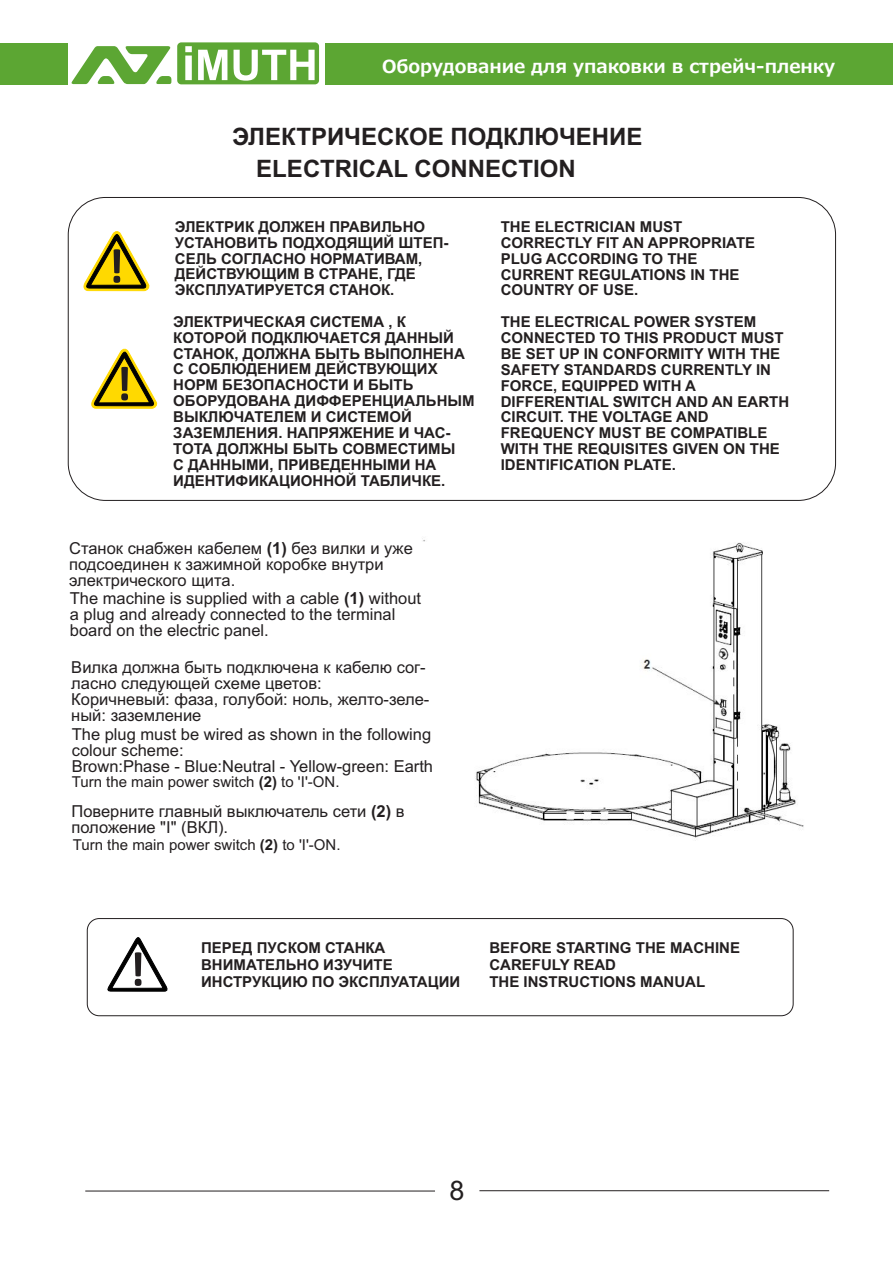
<style>
.page{position:relative;width:893px;height:1263px;background:#fff}
.page>*{position:absolute;margin:0;border:0;box-sizing:border-box;transform-origin:0 0}
.t1{font:27px "Arial";color:#231f20}
.t2{font:700 24px/32.1px "Arial";color:#231f20}
.t3{font:700 18px "Meiryo";color:#fff}
.t4{font:16.5px/15.9px "Arial";color:#231f20}
.t5{font:700 15px/15.9px "Arial";color:#231f20}
.t6{font:15px "Arial";color:#231f20}
.s1{font-weight:700}
</style>
<div class="page">
<svg style="left:71px;top:42px;width:248px;height:42px"></svg>
<div style="left:0;top:43px;width:67px;height:41px;background:#5ca633"></div>
<div style="left:325px;top:43px;width:568px;height:41px;background:#5ca633"></div>
<hr style="left:85px;top:1190px;width:350px;height:1px;background:#231f20">
<hr style="left:479px;top:1190px;width:350px;height:1px;background:#231f20">
<svg style="left:91px;top:348px;width:67px;height:61px"></svg>
<svg style="left:83px;top:231px;width:67px;height:61px"></svg>
<img style="left:422px;top:538px;width:382px;height:300px">
<svg style="left:107px;top:937px;width:61px;height:55px"></svg>
<div style="left:87px;top:918px;width:707px;height:98px;border:1px solid #231f20;border-radius:12px"></div>
<p class="t3" style="left:382px;top:57px;width:455px">Оборудование для упаковки в стрейч-пленку</p>
<h2 class="t2" style="left:256px;top:123px;width:388px;text-indent:-24px">ЭЛЕКТРИЧЕСКОЕ ПОДКЛЮЧЕНИЕ<br>ELECTRICAL CONNECTION</h2>
<p class="t5" style="left:175px;top:220px;width:275px">ЭЛЕКТРИК ДОЛЖЕН ПРАВИЛЬНО<br>УСТАНОВИТЬ ПОДХОДЯЩИЙ ШТЕП-<br>СЕЛЬ СОГЛАСНО НОРМАТИВАМ,<br>ДЕЙСТВУЮЩИМ В СТРАНЕ, ГДЕ<br>ЭКСПЛУАТИРУЕТСЯ СТАНОК.</p>
<p class="t5" style="left:173px;top:315px;width:303px">ЭЛЕКТРИЧЕСКАЯ СИСТЕМА , К<br>КОТОРОЙ ПОДКЛЮЧАЕТСЯ ДАННЫЙ<br>СТАНОК, ДОЛЖНА БЫТЬ ВЫПОЛНЕНА<br>С СОБЛЮДЕНИЕМ ДЕЙСТВУЮЩИХ<br>НОРМ БЕЗОПАСНОСТИ И БЫТЬ<br>ОБОРУДОВАНА ДИФФЕРЕНЦИАЛЬНЫМ<br>ВЫКЛЮЧАТЕЛЕМ И СИСТЕМОЙ<br>ЗАЗЕМЛЕНИЯ. НАПРЯЖЕНИЕ И ЧАС-<br>ТОТА ДОЛЖНЫ БЫТЬ СОВМЕСТИМЫ<br>С ДАННЫМИ, ПРИВЕДЕННЫМИ НА<br>ИДЕНТИФИКАЦИОННОЙ ТАБЛИЧКЕ.</p>
<p class="t4" style="left:69px;top:542px;width:345px">Станок снабжен кабелем <span class="s1">(1)</span> без вилки и уже подсоединен к зажимной коробке внутри электрического щита.</p>
<p class="t4" style="left:70px;top:592px;width:353px">The machine is supplied with a cable <span class="s1">(1)</span> without a plug and already connected to the terminal board on the electric panel.</p>
<p class="t4" style="left:71px;top:661px;width:360px">Вилка должна быть подключена к кабелю сог&shy;ласно следующей схеме цветов:<br>Коричневый: фаза, голубой: ноль, желто-зеле&shy;ный: заземление</p>
<p class="t4" style="left:72px;top:727px;width:363px">The plug must be wired as shown in the following colour scheme:<br>Brown:Phase - Blue:Neutral - Yellow-green: Earth</p>
<p class="t6" style="left:72px;top:776px;width:269px">Turn the main power switch <span class="s1">(2)</span> to 'I'-ON.</p>
<p class="t4" style="left:71px;top:805px;width:335px">Поверните главный выключатель сети <span class="s1">(2)</span> в положение "I" (ВКЛ).</p>
<p class="t6" style="left:73px;top:839px;width:269px">Turn the main power switch <span class="s1">(2)</span> to 'I'-ON.</p>
<p class="t5" style="left:501px;top:220px;width:256px">THE ELECTRICIAN MUST<br>CORRECTLY FIT AN APPROPRIATE<br>PLUG ACCORDING TO THE<br>CURRENT REGULATIONS IN THE<br>COUNTRY OF USE.</p>
<p class="t5" style="left:501px;top:315px;width:290px">THE ELECTRICAL POWER SYSTEM<br>CONNECTED TO THIS PRODUCT MUST<br>BE SET UP IN CONFORMITY WITH THE<br>SAFETY STANDARDS CURRENTLY IN<br>FORCE, EQUIPPED WITH A<br>DIFFERENTIAL SWITCH AND AN EARTH<br>CIRCUIT. THE VOLTAGE AND<br>FREQUENCY MUST BE COMPATIBLE<br>WITH THE REQUISITES GIVEN ON THE<br>IDENTIFICATION PLATE.</p>
<p class="t5" style="left:201px;top:941px;width:261px;line-height:16.8px">ПЕРЕД ПУСКОМ СТАНКА<br>ВНИМАТЕЛЬНО ИЗУЧИТЕ<br>ИНСТРУКЦИЮ ПО ЭКСПЛУАТАЦИИ</p>
<p class="t5" style="left:489px;top:941px;width:252px;line-height:16.8px">BEFORE STARTING THE MACHINE<br>CAREFULY READ<br>THE INSTRUCTIONS MANUAL</p>
<h1 class="t1" style="left:450px;top:1180px;width:17px">8</h1>
</div>
